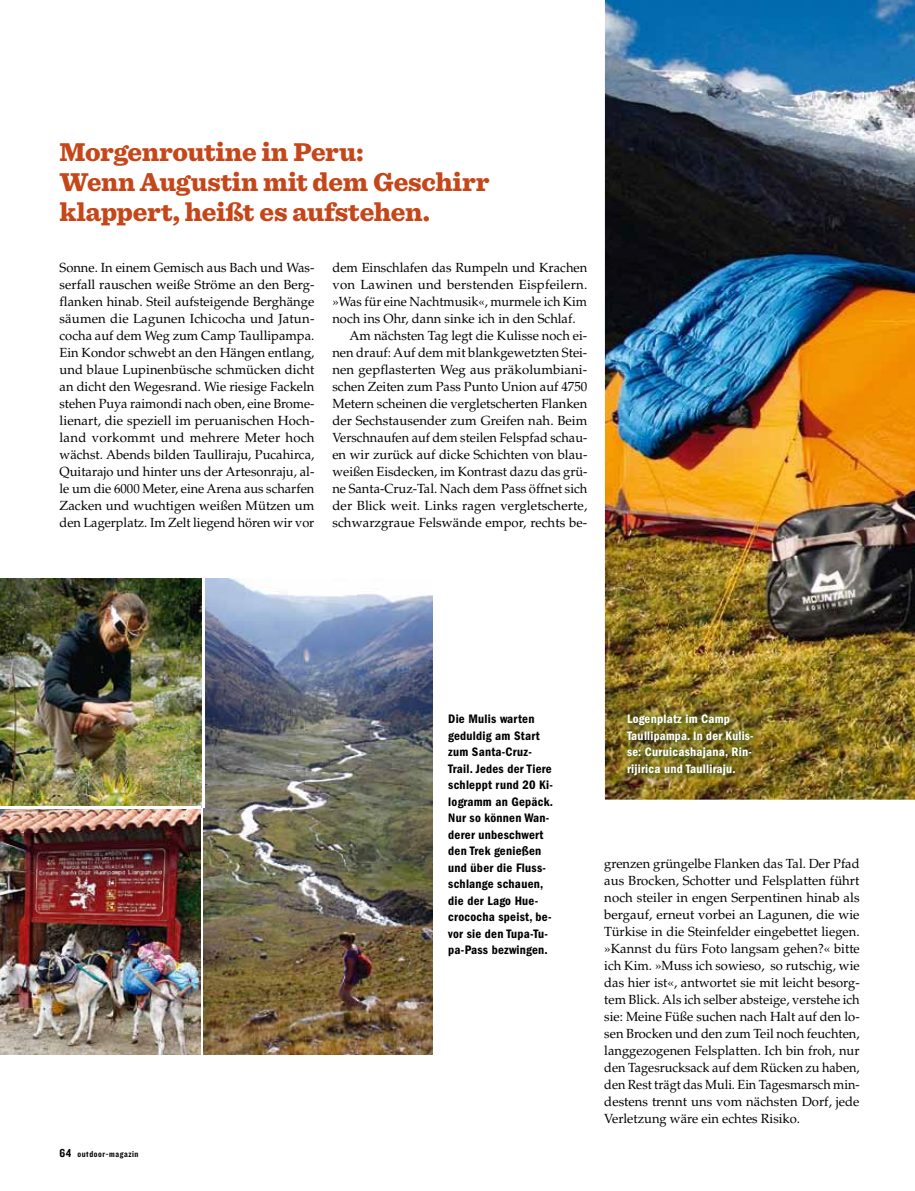
<style>
.page{position:relative;width:915px;height:1191px;background:#fff}
.page>*{position:absolute;margin:0;border:0;box-sizing:border-box;transform-origin:0 0}
.t1{font:900 27px/30px "Sentinel";letter-spacing:-.015em;color:#c54619}
.t2{font:13.2px/17px "Palatino LT Std";color:#000;text-align:justify}
.t3{font:13.2px "Palatino LT Std";color:#000;scale:.96 1}
.t4{font:12.75px/16.5px "ITC Franklin Gothic Std Dm Cd";letter-spacing:.02em;color:#000}
.t5{font:12.75px/16.5px "ITC Franklin Gothic Std Dm Cd";letter-spacing:.02em;color:#fff}
.t6{font:9px "Knockout HTF50 Welterweight";letter-spacing:.06em;color:#000}
.s1{font-size:12px}
</style>
<div class="page">
<img style="left:604px;top:0;width:310px;height:799px">
<img style="left:618px;top:705px;width:142px;height:77px">
<img style="left:203px;top:578px;width:230px;height:476px">
<img style="left:0;top:578px;width:202px;height:229px">
<img style="left:0;top:809px;width:200px;height:245px">
<hr style="left:202px;top:563px;width:2px;height:244px;background:#fff">
<hr style="left:0;top:806px;width:200px;height:3px;background:#fff">
<h1 class="t1" style="left:60px;top:135px;width:431px">Morgenroutine in Peru:<br>Wenn Augustin mit dem Geschirr klappert, heißt es aufstehen.</h1>
<p class="t2" style="left:60px;top:259px;width:256px">Sonne. In einem Gemisch aus Bach und Was&shy;serfall rauschen weiße Ströme an den Berg&shy;flanken hinab. Steil aufsteigende Berghänge säumen die Lagunen Ichicocha und Jatun&shy;cocha auf dem Weg zum Camp Taullipampa.<br>Ein Kondor schwebt an den Hängen entlang, und blaue Lupinenbüsche schmücken dicht an dicht den Wegesrand. Wie riesige Fackeln stehen Puya raimondi nach oben, eine Brome&shy;lienart, die speziell im peruanischen Hoch&shy;land vorkommt und mehrere Meter hoch wächst. Abends bilden Taulliraju, Pucahirca, Quitarajo und hinter uns der Artesonraju, al&shy;le um die 6000 Meter, eine Arena aus scharfen Zacken und wuchtigen weißen Mützen um den Lagerplatz. Im Zelt liegend hören wir vor</p>
<p class="t2" style="left:332px;top:259px;width:256px">dem Einschlafen das Rumpeln und Krachen</p>
<p class="t2" style="left:332px;top:276px;width:256px">von Lawinen und berstenden Eispfeilern.</p>
<p class="t3" style="left:332px;top:294px;width:267px">»Was für eine Nachtmusik«, murmele ich Kim</p>
<p class="t2" style="left:332px;top:310px;width:244px">noch ins Ohr, dann sinke ich in den Schlaf.</p>
<p class="t2" style="left:349px;top:327px;width:239px">Am nächsten Tag legt die Kulisse noch ei-</p>
<p class="t2" style="left:332px;top:344px;width:256px">nen drauf: Auf dem mit blankgewetzten Stei-</p>
<p class="t2" style="left:332px;top:361px;width:256px">nen gepflasterten Weg aus präkolumbiani-</p>
<p class="t2" style="left:332px;top:378px;width:256px">schen Zeiten zum Pass Punto Union auf 4750</p>
<p class="t2" style="left:332px;top:395px;width:256px">Metern scheinen die vergletscherten Flanken</p>
<p class="t2" style="left:332px;top:412px;width:256px">der Sechstausender zum Greifen nah. Beim</p>
<p class="t2" style="left:332px;top:429px;width:256px">Verschnaufen auf dem steilen Felspfad schau-</p>
<p class="t2" style="left:332px;top:446px;width:256px">en wir zurück auf dicke Schichten von blau-</p>
<p class="t2" style="left:332px;top:463px;width:256px">weißen Eisdecken, im Kontrast dazu das grü-</p>
<p class="t2" style="left:332px;top:481px;width:256px">ne Santa-Cruz-Tal. Nach dem Pass öffnet sich</p>
<p class="t2" style="left:332px;top:498px;width:256px">der Blick weit. Links ragen vergletscherte,</p>
<p class="t2" style="left:332px;top:515px;width:256px">schwarzgraue Felswände empor, rechts be-</p>
<p class="t6" style="left:60px;top:1149px;width:80px"><span class="s1">64</span> outdoor-magazin</p>
<p class="t4" style="left:448px;top:711px;width:106px">Die Mulis warten geduldig am Start zum Santa-Cruz-<br>Trail. Jedes der Tiere schleppt rund 20 Ki&shy;logramm an Gepäck.<br>Nur so können Wan&shy;derer unbeschwert den Trek genießen und über die Fluss&shy;schlange schauen, die der Lago Hue&shy;crococha speist, be&shy;vor sie den Tupa-Tu&shy;pa-Pass bezwingen.</p>
<p class="t5" style="left:626px;top:711px;width:128px">Logenplatz im Camp<br>Taullipampa. In der Kulis&shy;se: Curuicashajana, Rin&shy;rijirica und Taulliraju.</p>
<p class="t2" style="left:604px;top:855px;width:257px">grenzen grüngelbe Flanken das Tal. Der Pfad aus Brocken, Schotter und Felsplatten führt noch steiler in engen Serpentinen hinab als bergauf, erneut vorbei an Lagunen, die wie Türkise in die Steinfelder eingebettet liegen. »Kannst du fürs Foto langsam gehen?« bitte ich Kim. »Muss ich sowieso, so rutschig, wie das hier ist«, antwortet sie mit leicht besorg&shy;tem Blick. Als ich selber absteige, verstehe ich sie: Meine Füße suchen nach Halt auf den lo&shy;sen Brocken und den zum Teil noch feuchten, langgezogenen Felsplatten. Ich bin froh, nur den Tagesrucksack auf dem Rücken zu haben, den Rest trägt das Muli. Ein Tagesmarsch min&shy;destens trennt uns vom nächsten Dorf, jede Verletzung wäre ein echtes Risiko.</p>
</div>
